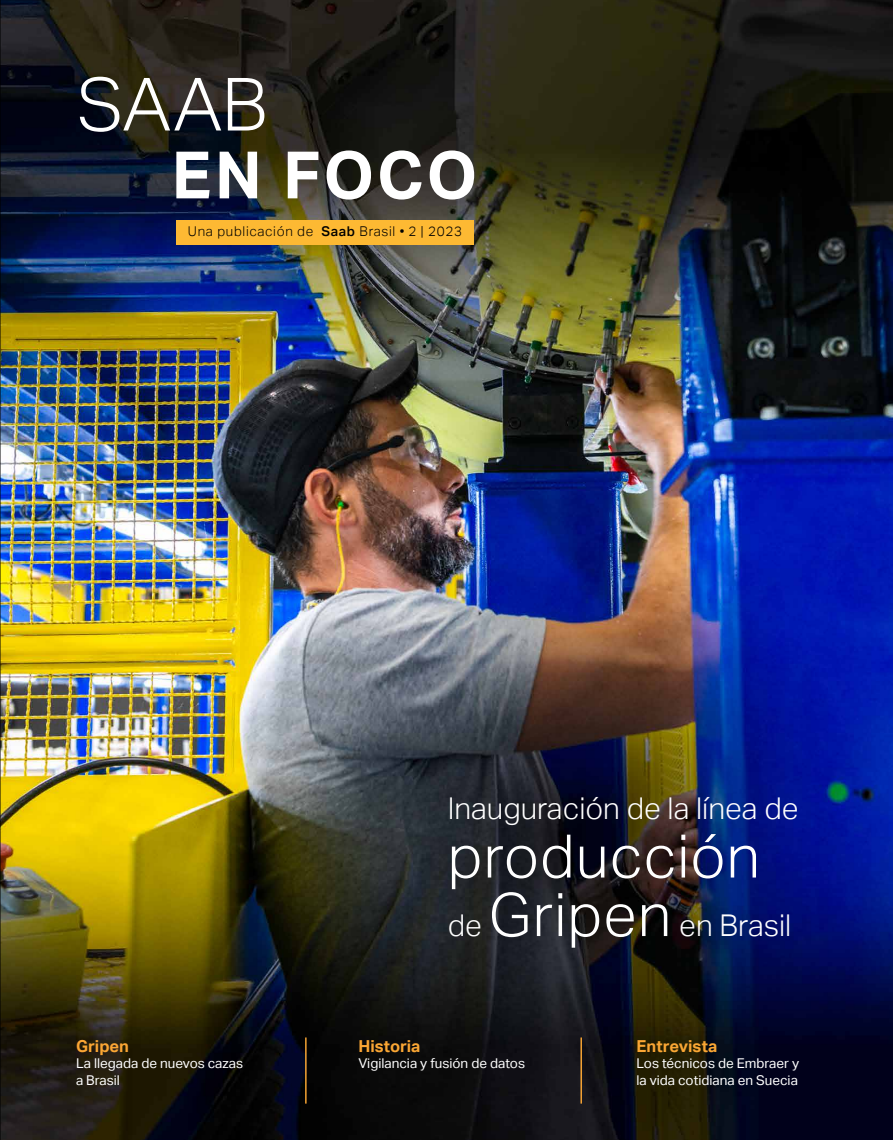
<style>
.page{position:relative;width:893px;height:1140px;background:#fff}
.page>*{position:absolute;margin:0;border:0;box-sizing:border-box;transform-origin:0 0}
.t1{font:300 73.5px "Aktiv Grotesk";color:#fff}
.t2{font:700 65.4px "Aktiv Grotesk";letter-spacing:.04em;color:#fff}
.t3{font:300 60px "Aktiv Grotesk";letter-spacing:.01em;color:#fff}
.t4{font:300 30px "Aktiv Grotesk";color:#fff}
.t5{font:700 16.5px "Aktiv Grotesk";color:#faa634}
.t6{font:13.5px/16.2px "Aktiv Grotesk";color:#fff}
.t7{font:300 13.5px "Aktiv Grotesk";letter-spacing:.05em;color:#000}
.s1{font-weight:500}
.s2{font-size:60px}
</style>
<div class="page">
<img style="left:1px;top:0;width:892px;height:1140px">
<hr style="left:305px;top:1037px;width:2px;height:66px;background:#faa634">
<hr style="left:580px;top:1037px;width:2px;height:66px;background:#faa634">
<div style="left:176px;top:220px;width:298px;height:25px;background:#fdb933"></div>
<hr style="left:0;top:0;width:1px;height:1140px;background:#000">
<h1 class="t1" style="left:77px;top:62px;width:193px">SAAB</h1>
<h2 class="t2" style="left:172px;top:137px;width:307px">EN FOCO</h2>
<p class="t7" style="left:188px;top:224px;width:276px">Una publicación de <span class="s1">Saab</span> Brasil • 2 | 2023</p>
<p class="t5" style="left:76px;top:1036px;width:55px">Gripen</p>
<p class="t6" style="left:76px;top:1055px;width:169px">La llegada de nuevos cazas a Brasil</p>
<h3 class="t4" style="left:448px;top:791px;width:352px">Inauguración de la línea de</h3>
<h3 class="t3" style="left:448px;top:821px;width:314px">producción</h3>
<h3 class="t4" style="left:448px;top:908px;width:345px">de <span class="s2">Gripen</span> en Brasil</h3>
<p class="t5" style="left:358px;top:1036px;width:64px">Historia</p>
<p class="t6" style="left:358px;top:1055px;width:168px">Vigilancia y fusión de datos</p>
<p class="t5" style="left:636px;top:1036px;width:82px">Entrevista</p>
<p class="t6" style="left:636px;top:1055px;width:164px">Los técnicos de Embraer y la vida cotidiana en Suecia</p>
</div>
